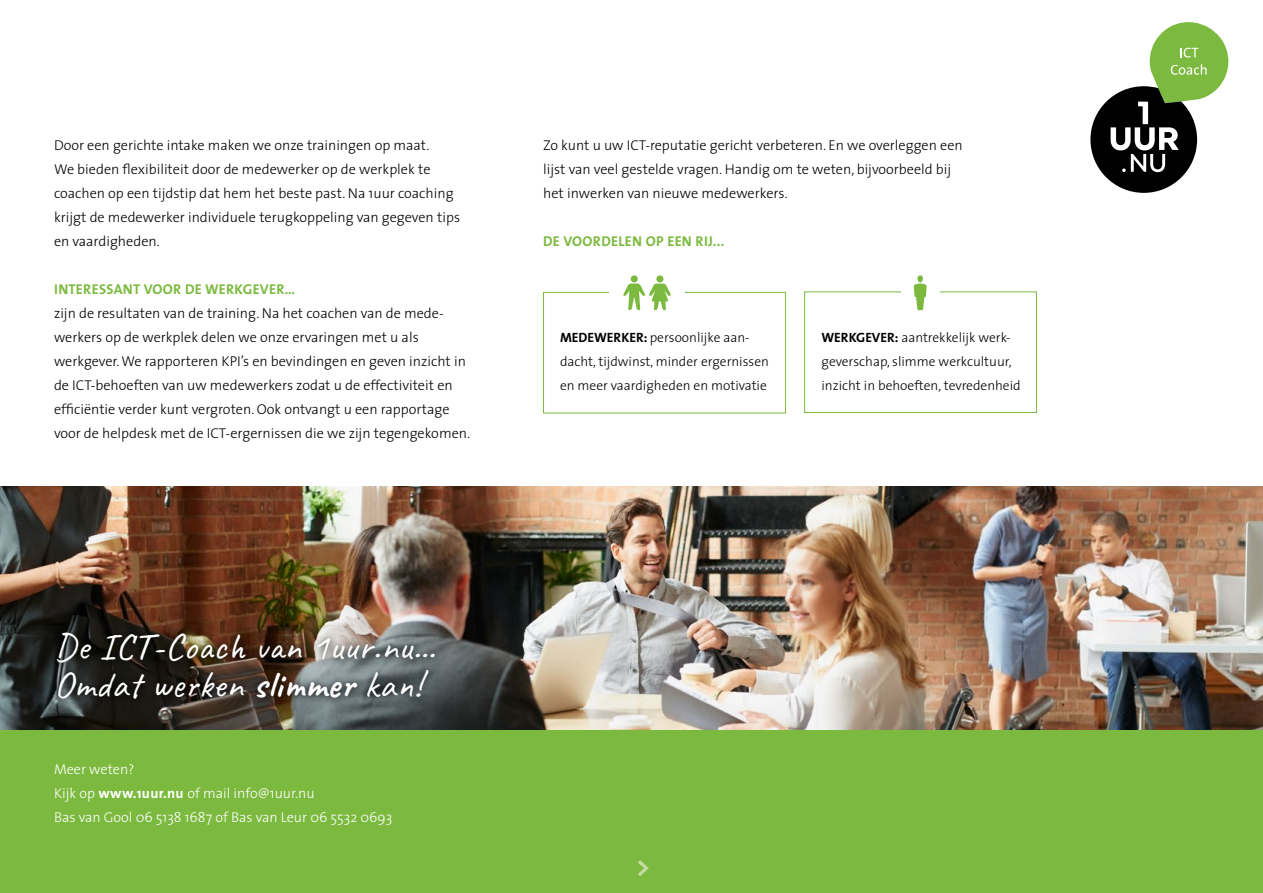
<style>
.page{position:relative;width:1263px;height:893px;background:#fff}
.page>*{position:absolute;margin:0;border:0;box-sizing:border-box;transform-origin:0 0}
.t1{font:37.5px/37.5px "Caveat";letter-spacing:.02em;color:#fff}
.t2{font:700 27px "The Sans";color:#c5dda4}
.t3{font:300 14.25px/24px "The Sans";color:#000}
.t4{font:300 14.25px/24px "The Sans";color:#fff}
.t5{font:14.25px "The Sans Bold Caps";letter-spacing:.02em;color:#7cba3f}
.t6{font:300 13.5px/24px "The Sans";color:#000}
.s1{font-weight:700}
</style>
<div class="page">
<svg style="left:1090px;top:22px;width:138px;height:171px"></svg>
<div style="left:0;top:729px;width:1263px;height:164px;background:#7cba3f"></div>
<img style="left:0;top:486px;width:1263px;height:243px">
<div style="left:804px;top:291px;width:233px;height:122px;border:1px solid #7cba3f"></div>
<div style="left:901px;top:289px;width:39px;height:11px;background:#fff"></div>
<svg style="left:914px;top:275px;width:13px;height:35px"></svg>
<div style="left:543px;top:292px;width:243px;height:121px;border:1px solid #7cba3f"></div>
<div style="left:609px;top:288px;width:76px;height:10px;background:#fff"></div>
<svg style="left:623px;top:275px;width:48px;height:35px"></svg>
<img style="left:50px;top:625px;width:393px;height:83px">
<p class="t3" style="left:54px;top:133px;width:408px">Door een gerichte intake maken we onze trainingen op maat.<br>We bieden flexibiliteit door de medewerker op de werkplek te coachen op een tijdstip dat hem het beste past. Na 1uur coaching krijgt de medewerker individuele terugkoppeling van gegeven tips en vaardigheden.</p>
<p class="t5" style="left:54px;top:277px;width:243px">INTERESSANT VOOR DE WERKGEVER…</p>
<p class="t3" style="left:54px;top:301px;width:418px">zijn de resultaten van de training. Na het coachen van de mede&shy;werkers op de werkplek delen we onze ervaringen met u als werkgever. We rapporteren KPI’s en bevindingen en geven inzicht in de ICT-behoeften van uw medewerkers zodat u de effectiviteit en efficiëntie verder kunt vergroten. Ook ontvangt u een rapportage voor de helpdesk met de ICT-ergernissen die we zijn tegengekomen.</p>
<p class="t3" style="left:543px;top:133px;width:421px">Zo kunt u uw ICT-reputatie gericht verbeteren. En we overleggen een lijst van veel gestelde vragen. Handig om te weten, bijvoorbeeld bij het inwerken van nieuwe medewerkers.</p>
<p class="t5" style="left:543px;top:229px;width:183px">DE VOORDELEN OP EEN RIJ...</p>
<p class="t6" style="left:560px;top:325px;width:210px"><span class="s1">MEDEWERKER:</span> persoonlijke aan&shy;dacht, tijdwinst, minder ergernissen en meer vaardigheden en motivatie</p>
<p class="t6" style="left:821px;top:325px;width:201px"><span class="s1">WERKGEVER:</span> aantrekkelijk werk&shy;geverschap, slimme werkcultuur, inzicht in behoeften, tevredenheid</p>
<h1 class="t1" style="left:54px;top:628px;width:383px">De ICT-Coach van 1uur.nu…<br>Omdat werken <span class="s1">slimmer</span> kan!</h1>
<p class="t4" style="left:54px;top:757px;width:340px">Meer weten?<br>Kijk op <span class="s1">www.1uur.nu</span> of mail info@1uur.nu<br>Bas van Gool 06 5138 1687 of Bas van Leur 06 5532 0693</p>
<h2 class="t2" style="left:636px;top:843px;width:15px">&gt;</h2>
</div>
